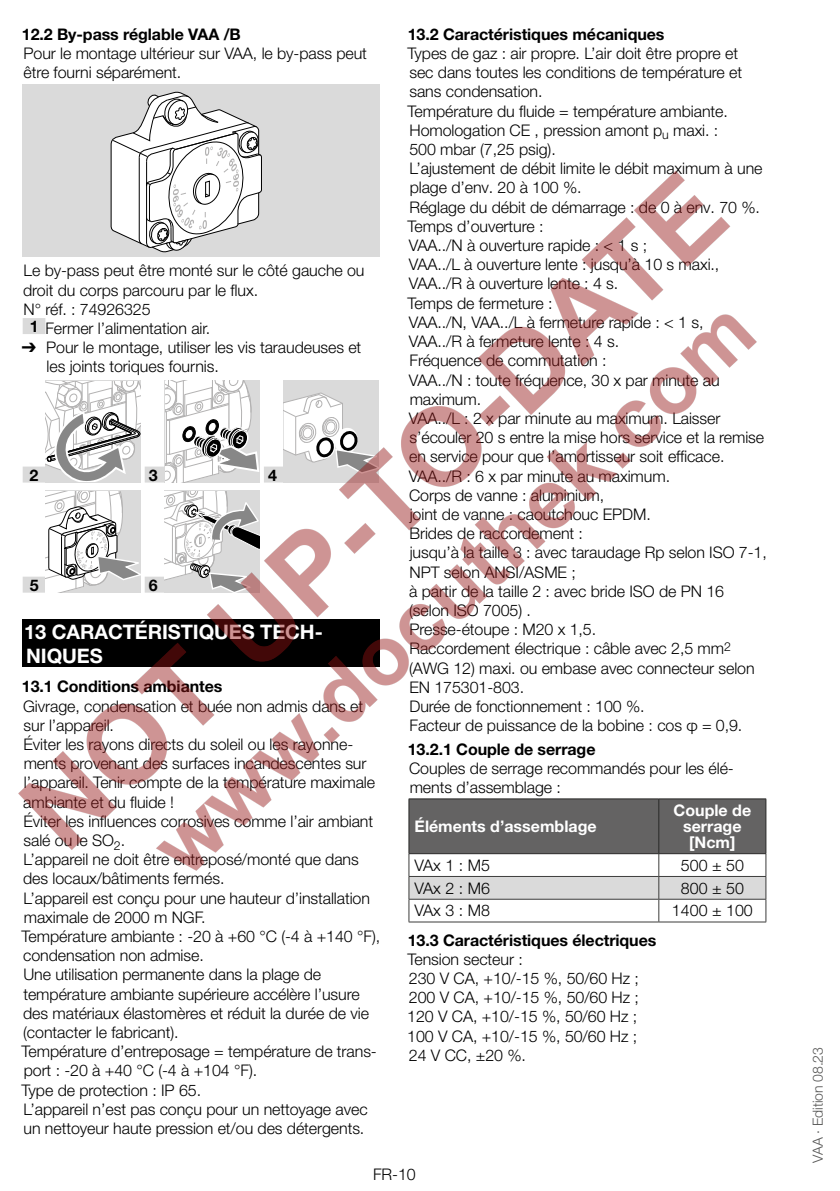
<style>
.page{position:relative;width:840px;height:1191px;background:#fff}
.page>*{position:absolute;margin:0;border:0;box-sizing:border-box;transform-origin:0 0}
.t1{font:700 20px "Helvetica Neue LT Pro";letter-spacing:-.005em;color:#fff}
.t2{font:300 16px/19.2px "Helvetica Neue LT Pro";letter-spacing:-.005em;color:#000}
.t3{font:700 16px "Helvetica Neue LT Pro";letter-spacing:-.005em;color:#000}
.t4{font:700 16px/16px "Helvetica Neue LT Pro";color:#fff;text-align:center}
.t5{font:300 14px "Helvetica Neue LT Pro";letter-spacing:-.005em;color:#575756}
.s1{font-weight:700}
.s2{font-family:"Arial Unicode MS";font-weight:400}
</style>
<div class="page">
<img style="left:18px;top:84px;width:749px;height:839px">
<p class="t3" style="left:22px;top:24px;width:220px">12.2 By-pass réglable VAA /B</p>
<p class="t2" style="left:23px;top:43px;width:345px">Pour le montage ultérieur sur VAA, le by-pass peut être fourni séparément.</p>
<p class="t2" style="left:24px;top:261px;width:342px">Le by-pass peut être monté sur le côté gauche ou</p>
<p class="t2" style="left:23px;top:280px;width:236px">droit du corps parcouru par le flux.</p>
<p class="t2" style="left:24px;top:299px;width:128px">N° réf. : 74926325</p>
<p class="t2" style="left:30px;top:318px;width:182px"><span class="s1">1</span> Fermer l’alimentation air.</p>
<p class="t2" style="left:47px;top:338px;width:316px;text-indent:-25px"><span class="s2">➔</span> Pour le montage, utiliser les vis taraudeuses et les joints toriques fournis.</p>
<p class="t3" style="left:30px;top:465px;width:10px">2</p>
<p class="t3" style="left:149px;top:465px;width:10px">3</p>
<p class="t3" style="left:268px;top:465px;width:10px">4</p>
<p class="t3" style="left:30px;top:575px;width:10px">5</p>
<p class="t3" style="left:149px;top:575px;width:10px">6</p>
<p class="t1" style="left:24px;top:619px;width:58px">13 CARA</p>
<p class="t1" style="left:108px;top:619px;width:216px">CTÉRISTIQUES TECH-</p>
<p class="t1" style="left:26px;top:643px;width:78px">NIQUES</p>
<p class="t3" style="left:22px;top:676px;width:202px">13.1 Conditions ambiantes</p>
<p class="t2" style="left:22px;top:696px;width:360px">Givrage, condensation et buée non admis dans et sur l’appareil.<br>Éviter les rayons directs du soleil ou les rayonne&shy;ments provenant des surfaces incandescentes sur l’appareil. Tenir compte de la température maximale ambiante et du fluide !<br>Éviter les influences corrosives comme l’air ambiant salé ou le SO<sub>2</sub>.<br>L’appareil ne doit être entreposé/monté que dans des locaux/bâtiments fermés.<br>L’appareil est conçu pour une hauteur d’installation maximale de 2000 m NGF.<br>Température ambiante : -20 à +60 °C (-4 à +140 °F), condensation non admise.<br>Une utilisation permanente dans la plage de température ambiante supérieure accélère l’usure des matériaux élastomères et réduit la durée de vie (contacter le fabricant).<br>Température d’entreposage = température de trans&shy;port : -20 à +40 °C (-4 à +104 °F).<br>Type de protection : IP 65.<br>L’appareil n’est pas conçu pour un nettoyage avec un nettoyeur haute pression et/ou des détergents.</p>
<p class="t3" style="left:407px;top:24px;width:258px">13.2 Caractéristiques mécaniques</p>
<p class="t2" style="left:407px;top:43px;width:360px">Types de gaz : air propre. L’air doit être propre et<br>sec dans toutes les conditions de température et sans condensation.<br>Température du fluide = température ambiante.<br>Homologation CE , pression amont p<sub>u</sub> maxi. :<br>500 mbar (7,25 psig).<br>L’ajustement de débit limite le débit maximum à une plage d’env. 20 à 100 %.<br>Réglage du débit de démarrage : de 0 à env. 70 %.<br>Temps d’ouverture :<br>VAA../N à ouverture rapide : &lt; 1 s ;<br>VAA../L à ouverture lente : jusqu’à 10 s maxi., VAA../R à ouverture lente : 4 s.<br>Temps de fermeture :<br>VAA../N, VAA../L à fermeture rapide : &lt; 1 s,<br>VAA../R à fermeture lente : 4 s.<br>Fréquence de commutation :<br>VAA../N : toute fréquence, 30 x par minute au maximum.<br>VAA../L : 2 x par minute au maximum. Laisser s’écouler 20 s entre la mise hors service et la remise en service pour que l’amortisseur soit efficace.<br>VAA../R : 6 x par minute au maximum.<br>Corps de vanne : aluminium,<br>joint de vanne : caoutchouc EPDM.<br>Brides de raccordement :<br>jusqu’à la taille 3 : avec taraudage Rp selon ISO 7-1, NPT selon ANSI/ASME ;<br>à partir de la taille 2 : avec bride ISO de PN 16<br>(selon ISO 7005) .<br>Presse-étoupe : M20 x 1,5.<br>Raccordement électrique : câble avec 2,5 mm<sup>2 </sup>(AWG 12) maxi. ou embase avec connecteur selon EN 175301-803.<br>Durée de fonctionnement : 100 %.<br>Facteur de puissance de la bobine : cos φ = 0,9.</p>
<p class="t3" style="left:407px;top:739px;width:189px">13.2.1 Couple de serrage</p>
<p class="t2" style="left:409px;top:758px;width:326px">Couples de serrage recommandés pour les élé&shy;ments d’assemblage :</p>
<p class="t4" style="left:414px;top:818px;width:183px">Éléments d’assemblage</p>
<p class="t4" style="left:673px;top:802px;width:79px">Couple de serrage [Ncm]</p>
<p class="t2" style="left:414px;top:855px;width:77px">VAx 1 : M5</p>
<p class="t2" style="left:680px;top:855px;width:64px">500 ± 50</p>
<p class="t2" style="left:414px;top:878px;width:77px">VAx 2 : M6</p>
<p class="t2" style="left:680px;top:878px;width:64px">800 ± 50</p>
<p class="t2" style="left:414px;top:900px;width:77px">VAx 3 : M8</p>
<p class="t2" style="left:671px;top:900px;width:82px">1400 ± 100</p>
<p class="t3" style="left:407px;top:930px;width:250px">13.3 Caractéristiques électriques</p>
<p class="t2" style="left:407px;top:949px;width:233px">Tension secteur :<br>230 V CA, +10/-15 %, 50/60 Hz ;<br>200 V CA, +10/-15 %, 50/60 Hz ;<br>120 V CA, +10/-15 %, 50/60 Hz ;<br>100 V CA, +10/-15 %, 50/60 Hz ;<br>24 V CC, ±20 %.</p>
<p class="t2" style="left:373px;top:1164px;width:44px">FR-10</p>
<p class="t5" style="left:809px;top:1162px;width:117px;rotate:-90deg">VAA · Edition 08.23</p>
</div>
